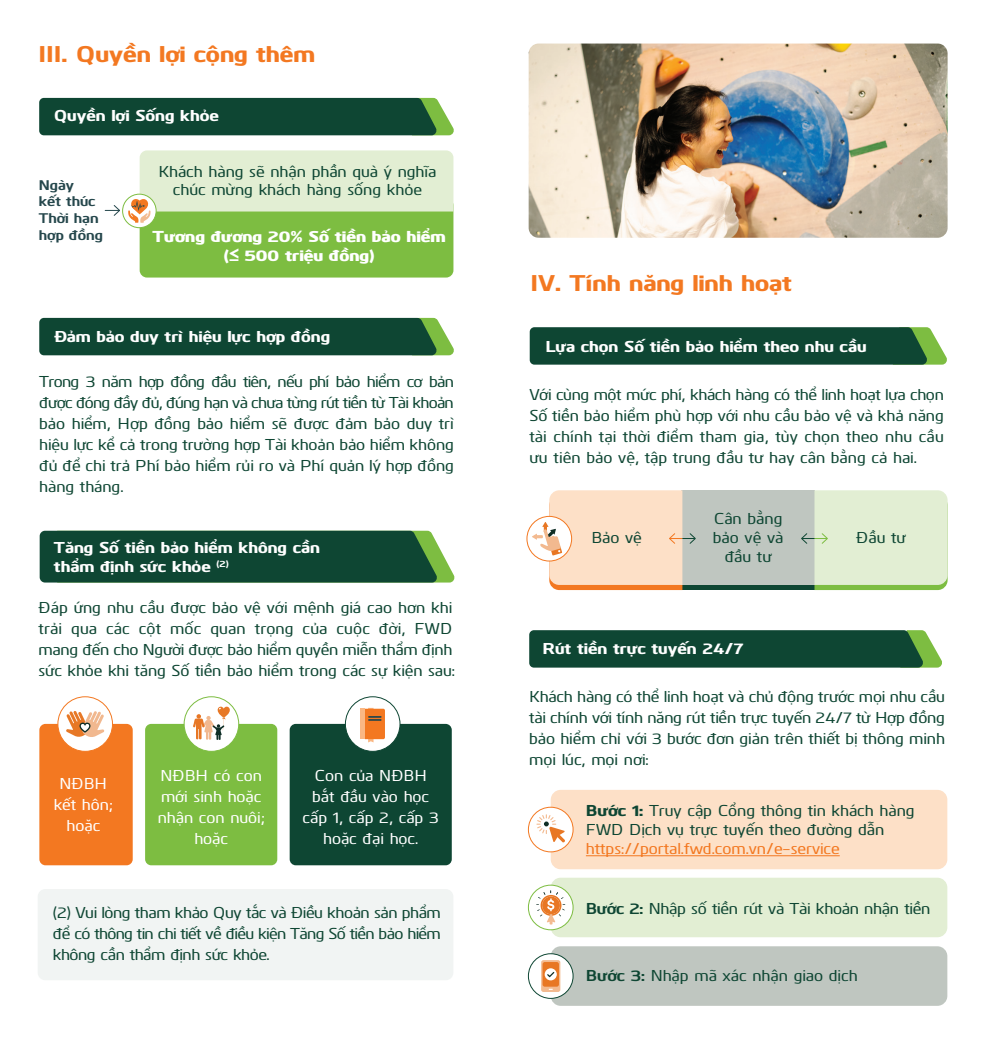
<style>
.page{position:relative;width:983px;height:1042px;background:#fff}
.page>*{position:absolute;margin:0;border:0;box-sizing:border-box;transform-origin:0 0}
.t1{font:800 22.75px "Kuro";color:#f37821}
.t2{font:500 15.75px/21px "Kuro";color:#0e4633;text-align:justify}
.t3{font:800 15.75px/18.9px "Kuro";color:#fff}
.t4{font:500 15.75px/21px "Kuro";color:#fff;text-align:center}
.t5{font:800 15.75px/18.9px "Kuro";color:#fff;text-align:center}
.t6{font:500 15.75px "Kuro";color:#f37821}
.t7{font:700 14px/16.8px "Kuro";color:#25474c}
.s1{font-weight:800}
.s2{font-weight:700}
</style>
<div class="page">
<div style="left:40px;top:531px;width:415px;height:51px;background:#0e4633"></div>
<div style="left:39px;top:98px;width:415px;height:37px;background:#0e4633"></div>
<div style="left:39px;top:318px;width:415px;height:37px;background:#0e4633"></div>
<div style="left:140px;top:198px;width:313px;height:79px;background:#7dbd41;border-radius:7px"></div>
<svg style="left:122px;top:194px;width:34px;height:34px"></svg>
<svg style="left:128px;top:150px;width:325px;height:73px"></svg>
<svg style="left:105px;top:205px;width:15px;height:11px"></svg>
<div style="left:38px;top:889px;width:415px;height:91px;background:#f1f4f3;border-radius:8px"></div>
<div style="left:39px;top:724px;width:94px;height:141px;background:#f37821;border-radius:6px"></div>
<div style="left:145px;top:724px;width:132px;height:141px;background:#7dbd41;border-radius:6px"></div>
<div style="left:289px;top:724px;width:162px;height:141px;background:#0e4633;border-radius:6px"></div>
<div style="left:57px;top:696px;width:56px;height:56px;background:#fff;border:1px solid #f37821;border-radius:50%"></div>
<div style="left:184px;top:696px;width:55px;height:56px;background:#fff;border:1px solid #7dbd41;border-radius:50%"></div>
<div style="left:345px;top:696px;width:55px;height:56px;background:#fff;border:1px solid #0e4633;border-radius:50%"></div>
<div style="left:360px;top:709px;width:5px;height:30px;background:#fab783"></div>
<svg style="left:365px;top:708px;width:20px;height:34px"></svg>
<svg style="left:66px;top:711px;width:38px;height:26px"></svg>
<svg style="left:193px;top:706px;width:37px;height:34px"></svg>
<svg style="left:529px;top:327px;width:418px;height:38px;background:#1b513a"></svg>
<div style="left:682px;top:495px;width:132px;height:95px;background:#0e4633"></div>
<div style="left:681px;top:490px;width:133px;height:95px;background:#bfc6c0"></div>
<svg style="left:526px;top:516px;width:46px;height:45px"></svg>
<svg style="left:532px;top:490px;width:164px;height:100px"></svg>
<svg style="left:801px;top:490px;width:146px;height:100px;background:#d8e7c9"></svg>
<svg style="left:529px;top:630px;width:413px;height:37px;background:#184f38"></svg>
<div style="left:550px;top:946px;width:397px;height:60px;background:#bfc6c0;border-radius:10px"></div>
<div style="left:528px;top:953px;width:45px;height:45px;background:#fff;border-radius:50%"></div>
<div style="left:528px;top:953px;width:45px;height:46px;border:1px solid #0e4633;border-radius:50%"></div>
<svg style="left:541px;top:960px;width:19px;height:32px"></svg>
<div style="left:542px;top:962px;width:17px;height:24px;background:#e87724;border-radius:2px"></div>
<svg style="left:544px;top:968px;width:12px;height:12px"></svg>
<svg style="left:547px;top:972px;width:7px;height:5px"></svg>
<div style="left:550px;top:877px;width:397px;height:60px;background:#e2eed3;border-radius:10px"></div>
<svg style="left:528px;top:885px;width:45px;height:45px"></svg>
<div style="left:528px;top:884px;width:45px;height:46px;border:1px solid #7dbd41;border-radius:50%"></div>
<svg style="left:536px;top:890px;width:29px;height:34px"></svg>
<div style="left:550px;top:790px;width:397px;height:79px;background:#fde0c7;border-radius:10px"></div>
<hr style="left:585px;top:855px;width:254px;height:1px;background:#f37821">
<div style="left:528px;top:807px;width:45px;height:45px;background:#fff;border-radius:50%"></div>
<div style="left:528px;top:807px;width:45px;height:45px;border:1px solid #f37821;border-radius:50%"></div>
<svg style="left:536px;top:814px;width:29px;height:28px"></svg>
<img style="left:528px;top:44px;width:419px;height:194px">
<h1 class="t1" style="left:39px;top:37px;width:278px">III. Quyền lợi cộng thêm</h1>
<p class="t3" style="left:54px;top:105px;width:167px">Quyền lợi Sống khỏe</p>
<p class="t7" style="left:39px;top:175px;width:66px">Ngày<br>kết thúc<br>Thời hạn hợp đồng</p>
<p class="t2" style="left:158px;top:161px;width:279px;line-height:18.9px;text-align:center">Khách hàng sẽ nhận phần quà ý nghĩa chúc mừng khách hàng sống khỏe</p>
<p class="t5" style="left:153px;top:226px;width:294px">Tương đương 20% Số tiền bảo hiểm (≤ 500 triệu đồng)</p>
<p class="t3" style="left:54px;top:325px;width:278px">Đảm bảo duy trì hiệu lực hợp đồng</p>
<p class="t2" style="left:39px;top:370px;width:416px">Trong 3 năm hợp đồng đầu tiên, nếu phí bảo hiểm cơ bản được đóng đầy đủ, đúng hạn và chưa từng rút tiền từ Tài khoản bảo hiểm, Hợp đồng bảo hiểm sẽ được đảm bảo duy trì hiệu lực kể cả trong trường hợp Tài khoản bảo hiểm không đủ để chi trả Phí bảo hiểm rủi ro và Phí quản lý hợp đồng hàng tháng.</p>
<p class="t3" style="left:54px;top:537px;width:267px">Tăng Số tiền bảo hiểm không cần thẩm định sức khỏe <sup>(2)</sup></p>
<p class="t2" style="left:39px;top:595px;width:417px;text-align:left">Đáp ứng nhu cầu được bảo vệ với mệnh giá cao hơn khi trải qua các cột mốc quan trọng của cuộc đời, FWD mang đến cho Người được bảo hiểm quyền miễn thẩm định sức khỏe khi tăng Số tiền bảo hiểm trong các sự kiện sau:</p>
<p class="t4" style="left:54px;top:771px;width:61px">NĐBH kết hôn; hoặc</p>
<p class="t4" style="left:158px;top:764px;width:109px">NĐBH có con mới sinh hoặc nhận con nuôi; hoặc</p>
<p class="t4" style="left:302px;top:764px;width:138px">Con của NĐBH bắt đầu vào học cấp 1, cấp 2, cấp 3 hoặc đại học.</p>
<p class="t2" style="left:53px;top:901px;width:389px">(2) Vui lòng tham khảo Quy tắc và Điều khoản sản phẩm để có thông tin chi tiết về điều kiện Tăng Số tiền bảo hiểm không cần thẩm định sức khỏe.</p>
<h1 class="t1" style="left:530px;top:266px;width:263px">IV. Tính năng linh hoạt</h1>
<p class="t3" style="left:545px;top:336px;width:322px">Lựa chọn Số tiền bảo hiểm theo nhu cầu</p>
<p class="t2" style="left:529px;top:383px;width:416px">Với cùng một mức phí, khách hàng có thể linh hoạt lựa chọn Số tiền bảo hiểm phù hợp với nhu cầu bảo vệ và khả năng tài chính tại thời điểm tham gia, tùy chọn theo nhu cầu ưu tiên bảo vệ, tập trung đầu tư hay cân bằng cả hai.</p>
<p class="t2" style="left:712px;top:508px;width:72px;line-height:18.9px;text-align:center">Cân bằng bảo vệ và đầu tư</p>
<p class="t2" style="left:591px;top:526px;width:52px">Bảo vệ</p>
<p class="t2" style="left:856px;top:526px;width:51px">Đầu tư</p>
<p class="t3" style="left:542px;top:638px;width:203px">Rút tiền trực tuyến 24/7</p>
<p class="t2" style="left:529px;top:684px;width:417px">Khách hàng có thể linh hoạt và chủ động trước mọi nhu cầu tài chính với tính năng rút tiền trực tuyến 24/7 từ Hợp đồng bảo hiểm chỉ với 3 bước đơn giản trên thiết bị thông minh mọi lúc, mọi nơi:</p>
<p class="t2" style="left:585px;top:800px;width:330px;line-height:18.9px"><span class="s1">Bước 1:</span> Truy cập Cổng thông tin khách hàng<br>FWD Dịch vụ trực tuyến theo đường dẫn</p>
<p class="t6" style="left:585px;top:837px;width:255px">https://portal.fwd.com.vn/e-service</p>
<p class="t2" style="left:585px;top:896px;width:346px"><span class="s2">Bước 2:</span> Nhập số tiền rút và Tài khoản nhận tiền</p>
<p class="t2" style="left:585px;top:963px;width:273px"><span class="s2">Bước 3:</span> Nhập mã xác nhận giao dịch</p>
</div>
